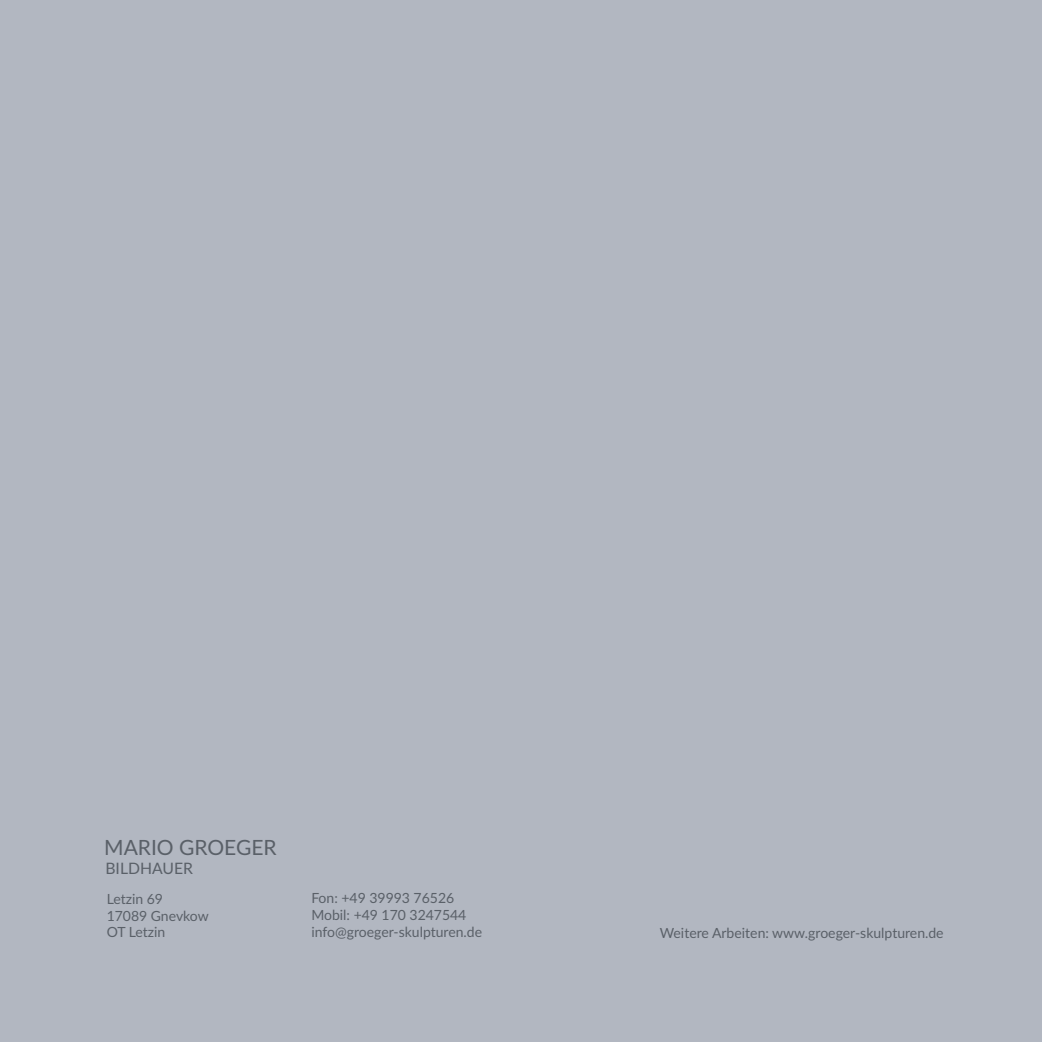
<style>
.page{position:relative;width:1042px;height:1042px;background:#b2b7c1}
.page>*{position:absolute;margin:0;border:0;box-sizing:border-box;transform-origin:0 0}
.t1{font:21px "Lato";color:#5a6068}
.t2{font:15.75px "Lato";color:#5a6068}
.t3{font:14px/16.8px "Lato";color:#5a6068}
</style>
<div class="page">
<h1 class="t1" style="left:104px;top:833px;width:174px">MARIO GROEGER</h1>
<p class="t2" style="left:105px;top:857px;width:89px">BILDHAUER</p>
<p class="t3" style="left:107px;top:889px;width:104px">Letzin 69<br>17089 Gnevkow<br>OT Letzin</p>
<p class="t3" style="left:311px;top:889px;width:172px">Fon: +49 39993 76526<br>Mobil: +49 170 3247544 info@groeger-skulpturen.de</p>
<p class="t3" style="left:660px;top:924px;width:285px">Weitere Arbeiten: www.groeger-skulpturen.de</p>
</div>
